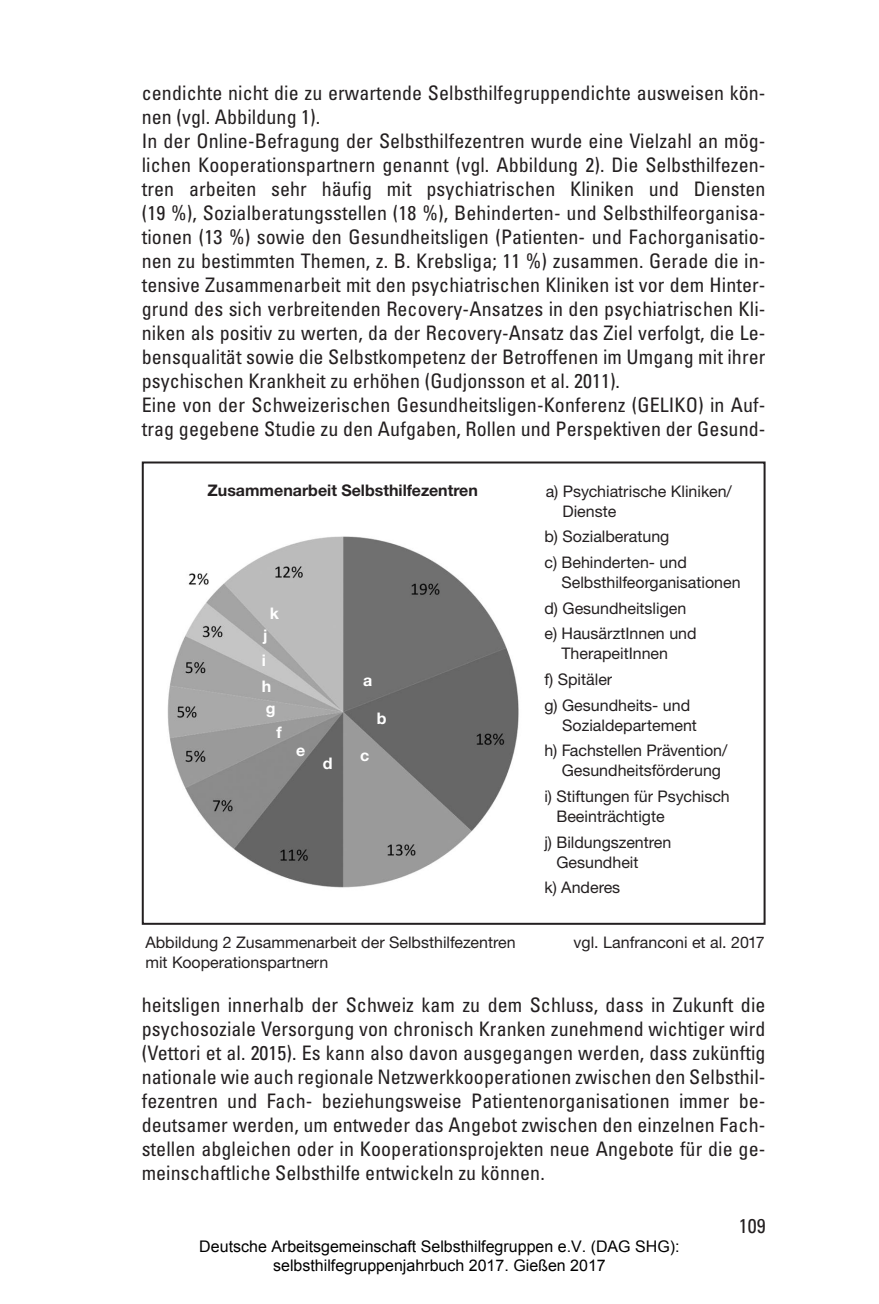
<style>
.page{position:relative;width:879px;height:1304px;background:#fff}
.page>*{position:absolute;margin:0;border:0;box-sizing:border-box;transform-origin:0 0}
.t1{font:condensed 20px/24px "Univers";letter-spacing:.005em;color:#231f20}
.t2{font:16px/25.6px "Helvetica Neue CE";color:#231f20}
.t3{font:16px/19.2px "Arial";color:#000;text-align:center}
.t4{font:700 16px "Helvetica Neue CE";color:#231f20}
.t5{font:700 16px "Helvetica Neue CE";color:#fff}
</style>
<div class="page">
<div style="left:142px;top:461px;width:623px;height:464px;border:2px solid #231f20"></div>
<img style="left:167px;top:536px;width:352px;height:352px">
<p class="t1" style="left:142px;top:83px;width:625px">cendichte nicht die zu erwartende Selbsthilfegruppendichte ausweisen kön&shy;nen (vgl. Abbildung 1).<br>In der Online-Befragung der Selbsthilfezentren wurde eine Vielzahl an mög&shy;lichen Kooperationspartnern genannt (vgl. Abbildung 2). Die Selbsthilfezen&shy;tren arbeiten sehr häufig mit psychiatrischen Kliniken und Diensten (19 %), Sozialberatungsstellen (18 %), Behinderten- und Selbsthilfeorganisa&shy;tionen (13 %) sowie den Gesundheitsligen (Patienten- und Fachorganisatio&shy;nen zu bestimmten Themen, z. B. Krebsliga; 11 %) zusammen. Gerade die in&shy;tensive Zusammenarbeit mit den psychiatrischen Kliniken ist vor dem Hinter&shy;grund des sich verbreitenden Recovery-Ansatzes in den psychiatrischen Kli&shy;niken als positiv zu werten, da der Recovery-Ansatz das Ziel verfolgt, die Le&shy;bensqualität sowie die Selbstkompetenz der Betroffenen im Umgang mit ihrer psychischen Krankheit zu erhöhen (Gudjonsson et al. 2011).<br>Eine von der Schweizerischen Gesundheitsligen-Konferenz (GELIKO) in Auf&shy;trag gegebene Studie zu den Aufgaben, Rollen und Perspektiven der Gesund-</p>
<p class="t4" style="left:207px;top:485px;width:272px">Zusammenarbeit Selbsthilfezentren</p>
<p class="t5" style="left:270px;top:608px;width:11px">k</p>
<p class="t5" style="left:263px;top:630px;width:6px">j</p>
<p class="t5" style="left:262px;top:654px;width:6px">i</p>
<p class="t5" style="left:262px;top:680px;width:11px">h</p>
<p class="t5" style="left:266px;top:702px;width:11px">g</p>
<p class="t5" style="left:276px;top:727px;width:7px">f</p>
<p class="t5" style="left:296px;top:745px;width:11px">e</p>
<p class="t5" style="left:323px;top:757px;width:11px">d</p>
<p class="t5" style="left:363px;top:675px;width:11px">a</p>
<p class="t5" style="left:377px;top:713px;width:11px">b</p>
<p class="t5" style="left:360px;top:750px;width:11px">c</p>
<p class="t2" style="left:562px;top:483px;width:171px;line-height:20px;text-indent:-17px">a) Psychiatrische Kliniken/<br>Dienste</p>
<p class="t2" style="left:544px;top:525px;width:144px">b) Sozialberatung<br>c) Behinderten- und</p>
<p class="t2" style="left:544px;top:571px;width:198px;text-indent:17px">Selbsthilfeorganisationen d) Gesundheitsligen<br>e) HausärztInnen und</p>
<p class="t2" style="left:544px;top:642px;width:147px;text-indent:17px">TherapeitInnen<br>f) Spitäler<br>g) Gesundheits- und</p>
<p class="t2" style="left:544px;top:714px;width:185px;text-indent:18px">Sozialdepartement<br>h) Fachstellen Prävention/</p>
<p class="t2" style="left:544px;top:759px;width:187px;text-align:center">Gesundheitsförderung<br>i) Stiftungen für Psychisch</p>
<p class="t2" style="left:544px;top:805px;width:128px;text-align:center">Beeinträchtigte<br>j) Bildungszentren</p>
<p class="t2" style="left:544px;top:851px;width:96px;text-indent:12px">Gesundheit k) Anderes</p>
<p class="t2" style="left:145px;top:931px;width:372px">Abbildung 2 Zusammenarbeit der Selbsthilfezentren</p>
<p class="t2" style="left:573px;top:931px;width:193px">vgl. Lanfranconi et al. 2017</p>
<p class="t2" style="left:145px;top:951px;width:185px">mit Kooperationspartnern</p>
<p class="t1" style="left:142px;top:995px;width:625px;text-align:justify">heitsligen innerhalb der Schweiz kam zu dem Schluss, dass in Zukunft die psychosoziale Versorgung von chronisch Kranken zunehmend wichtiger wird (Vettori et al. 2015). Es kann also davon ausgegangen werden, dass zukünftig nationale wie auch regionale Netzwerkkooperationen zwischen den Selbsthil&shy;fezentren und Fach- beziehungsweise Patientenorganisationen immer be&shy;deutsamer werden, um entweder das Angebot zwischen den einzelnen Fach&shy;stellen abgleichen oder in Kooperationsprojekten neue Angebote für die ge&shy;meinschaftliche Selbsthilfe entwickeln zu können.</p>
<p class="t1" style="left:739px;top:1216px;width:28px">109</p>
<p class="t3" style="left:199px;top:1237px;width:482px">Deutsche Arbeitsgemeinschaft Selbsthilfegruppen e.V. (DAG SHG): selbsthilfegruppenjahrbuch 2017. Gießen 2017</p>
</div>
